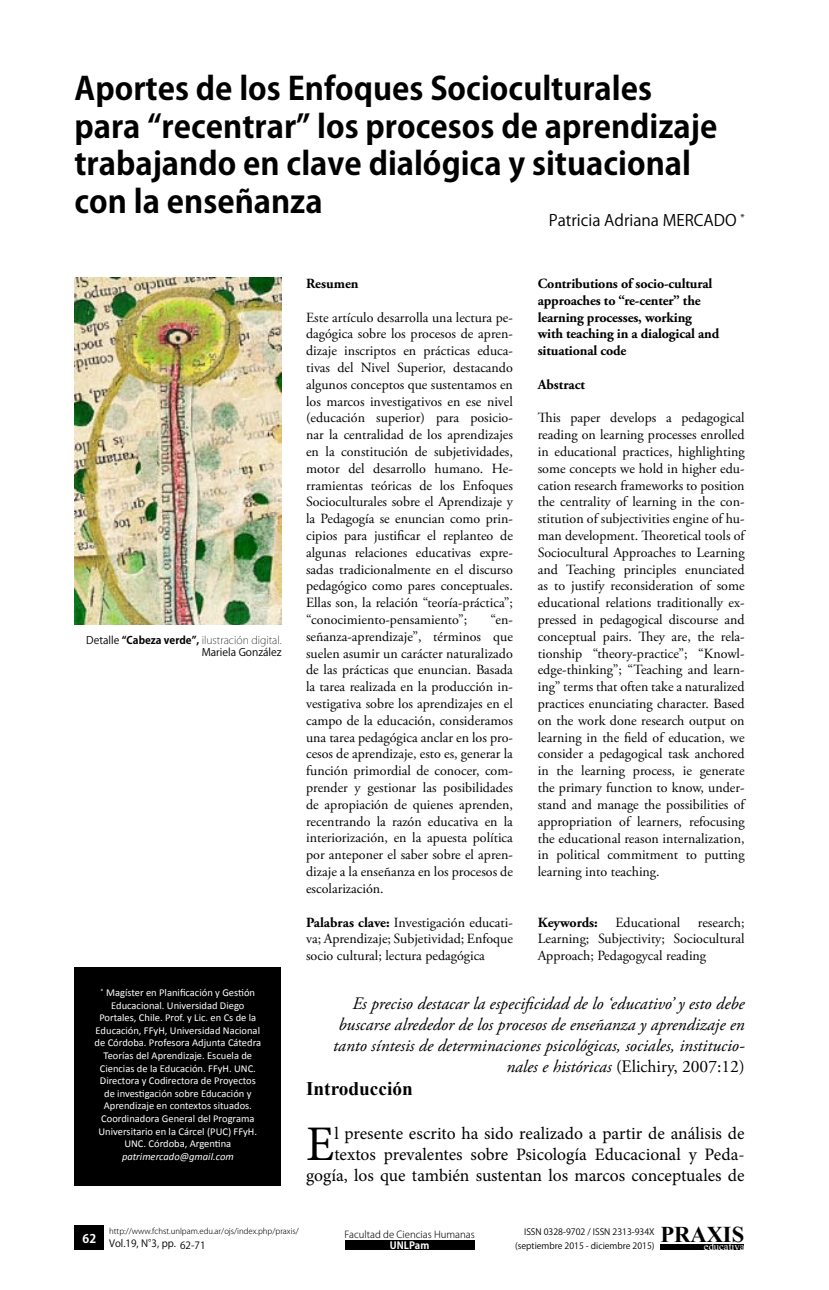
<style>
.page{position:relative;width:829px;height:1290px;background:#fff}
.page>*{position:absolute;margin:0;border:0;box-sizing:border-box;transform-origin:0 0}
.t1{font:49.88px "Minion Pro";color:#000}
.t2{font:700 31.5px/37.8px "Koz Go Std";color:#000}
.t3{font:700 22.57px "Times New Roman";color:#000}
.t4{font:700 19.25px "Times New Roman";color:#000}
.t5{font:italic 17.5px/21px "Adobe Garamond Pro";color:#000;text-align:right}
.t6{font:17.5px/21px "Minion Pro";color:#000;text-align:right}
.t7{font:15.75px "Koz Go Std";color:#000}
.t8{font:14px/16.8px "Adobe Garamond Pro";color:#000;text-align:justify}
.t9{font:700 14px/16.8px "Adobe Garamond Pro";letter-spacing:-.01em;color:#000}
.t10{font:700 11.9px "Koz Go Std";color:#fff}
.t11{font:10.67px "Times New Roman";color:#fff}
.t12{font:10.5px/12.6px "Calibri";color:#fff;text-align:center}
.t13{font:10.5px/12.6px "Koz Go Std";color:#000;text-align:right}
.t14{font:italic 10.5px "Calibri";color:#fff}
.t15{font:9.97px "Koz Go Pro";color:#000}
.t16{font:700 9.97px "Koz Go Pro";color:#fff}
.t17{font:300 9.62px "Koz Go Pro";color:#000}
.t18{font:8.75px/14px "Koz Go Pro";color:#000;text-align:right}
.t19{font:300 7.88px "Koz Go Pro";color:#000}
.s1{font-weight:700}
.s2{font-weight:200}
.s3{font-style:normal}
</style>
<div class="page">
<div style="left:660px;top:1244px;width:84px;height:6px;background:#000"></div>
<div style="left:345px;top:1240px;width:129px;height:10px;background:#000"></div>
<div style="left:74px;top:1225px;width:30px;height:25px;background:#000"></div>
<div style="left:74px;top:967px;width:207px;height:219px;background:#000"></div>
<img style="left:74px;top:278px;width:207px;height:347px">
<h2 class="t2" style="left:74px;top:71px;width:644px">Aportes de los Enfoques Socioculturales para “recentrar” los procesos de aprendizaje trabajando en clave dialógica y situacional con la enseñanza</h2>
<p class="t7" style="left:548px;top:210px;width:197px">Patricia Adriana MERCADO <sup>*</sup></p>
<p class="t13" style="left:86px;top:634px;width:197px">Detalle <span class="s1">“Cabeza verde”,</span> <span class="s2">ilustración digital.<br></span>Mariela González</p>
<p class="t12" style="left:95px;top:986px;width:168px"><sup>*</sup> Magíster en Planificación y Gestión Educacional. Universidad Diego Portales, Chile. Prof. y Lic. en Cs de la Educación, FFyH, Universidad Nacional de Córdoba. Profesora Adjunta Cátedra Teorías del Aprendizaje. Escuela de Ciencias de la Educación. FFyH. UNC.<br>Directora y Codirectora de Proyectos de investigación sobre Educación y Aprendizaje en contextos situados.<br>Coordinadora General del Programa Universitario en la Cárcel (PUC) FFyH.<br>UNC. Córdoba, Argentina</p>
<p class="t14" style="left:122px;top:1150px;width:113px">patrimercado@gmail.com</p>
<p class="t9" style="left:306px;top:275px;width:54px">Resumen</p>
<p class="t8" style="left:306px;top:309px;width:208px">Este artículo desarrolla una lectura pe&shy;dagógica sobre los procesos de apren&shy;dizaje inscriptos en prácticas educa&shy;tivas del Nivel Superior, destacando algunos conceptos que sustentamos en los marcos investigativos en ese nivel (educación superior) para posicio&shy;nar la centralidad de los aprendizajes en la constitución de subjetividades, motor del desarrollo humano. He&shy;rramientas teóricas de los Enfoques Socioculturales sobre el Aprendizaje y la Pedagogía se enuncian como prin&shy;cipios para justificar el replanteo de algunas relaciones educativas expre&shy;sadas tradicionalmente en el discurso pedagógico como pares conceptuales.<br>Ellas son, la relación “teoría-práctica”; “conocimiento-pensamiento”;</p>
<p class="t8" style="left:306px;top:612px;width:208px;text-indent:184px">“en&shy;señanza-aprendizaje”, términos que suelen asumir un carácter naturalizado de las prácticas que enuncian. Basada la tarea realizada en la producción in&shy;vestigativa sobre los aprendizajes en el campo de la educación, consideramos una tarea pedagógica anclar en los pro&shy;cesos de aprendizaje, esto es, generar la función primordial de conocer, com&shy;prender y gestionar las posibilidades de apropiación de quienes aprenden, recentrando la razón educativa en la interiorización, en la apuesta política por anteponer el saber sobre el apren&shy;dizaje a la enseñanza en los procesos de escolarización.</p>
<p class="t8" style="left:306px;top:914px;width:208px"><span class="s1">Palabras clave:</span> Investigación educati&shy;va; Aprendizaje; Subjetividad; Enfoque socio cultural; lectura pedagógica</p>
<p class="t9" style="left:537px;top:275px;width:183px">Contributions of socio-cultural approaches to “re-center” the learning processes, working with teaching in a dialogical and situational code</p>
<p class="t9" style="left:537px;top:376px;width:49px">Abstract</p>
<p class="t8" style="left:537px;top:410px;width:208px">This paper develops a pedagogical reading on learning processes enrolled in educational practices, highlighting some concepts we hold in higher edu&shy;cation research frameworks to position the centrality of learning in the con&shy;stitution of subjectivities engine of hu&shy;man development. Theoretical tools of Sociocultural Approaches to Learning and Teaching principles enunciated as to justify reconsideration of some educational relations traditionally ex&shy;pressed in pedagogical discourse and conceptual pairs. They are, the rela&shy;tionship “theory-practice”; “Knowl&shy;edge-thinking”; “Teaching and learn&shy;ing” terms that often take a naturalized practices enunciating character. Based on the work done research output on learning in the field of education, we consider a pedagogical task anchored in the learning process, ie generate the primary function to know, under&shy;stand and manage the possibilities of appropriation of learners, refocusing the educational reason internalization, in political commitment to putting learning into teaching.</p>
<p class="t9" style="left:537px;top:914px;width:62px">Keywords:</p>
<p class="t8" style="left:615px;top:914px;width:66px">Educational</p>
<p class="t8" style="left:537px;top:914px;width:208px;text-indent:160px">research; Learning; Subjectivity; Sociocultural Approach; Pedagogycal reading</p>
<p class="t5" style="left:333px;top:993px;width:413px">Es preciso destacar la especificidad de lo ‘educativo’ y esto debe buscarse alrededor de los procesos de enseñanza y aprendizaje en tanto síntesis de determinaciones psicológicas, sociales, institucio&shy;nales e históricas <span class="s3">(Elichiry, 2007:12)</span></p>
<h3 class="t4" style="left:306px;top:1075px;width:108px">Introducción</h3>
<h1 class="t1" style="left:306px;top:1111px;width:30px">E</h1>
<p class="t6" style="left:306px;top:1123px;width:440px">l presente escrito ha sido realizado a partir de análisis de textos prevalentes sobre Psicología Educacional y Peda&shy;gogía, los que también sustentan los marcos conceptuales de</p>
<p class="t10" style="left:82px;top:1230px;width:15px">62</p>
<h3 class="t3" style="left:660px;top:1218px;width:85px">PRAXIS</h3>
<p class="t19" style="left:109px;top:1226px;width:191px">http://www.fchst.unlpam.edu.ar/ojs/index.php/praxis/</p>
<p class="t15" style="left:109px;top:1237px;width:68px">Vol.19, N°3, pp.</p>
<p class="t18" style="left:515px;top:1225px;width:141px">ISSN 0328-9702 / ISSN 2313-934X (septiembre 2015 - diciembre 2015)</p>
<p class="t17" style="left:344px;top:1228px;width:132px">Facultad de Ciencias Humanas</p>
<p class="t15" style="left:180px;top:1238px;width:27px">62-71</p>
<p class="t16" style="left:390px;top:1239px;width:41px">UNLPam</p>
<p class="t11" style="left:703px;top:1239px;width:42px">educativa</p>
</div>
